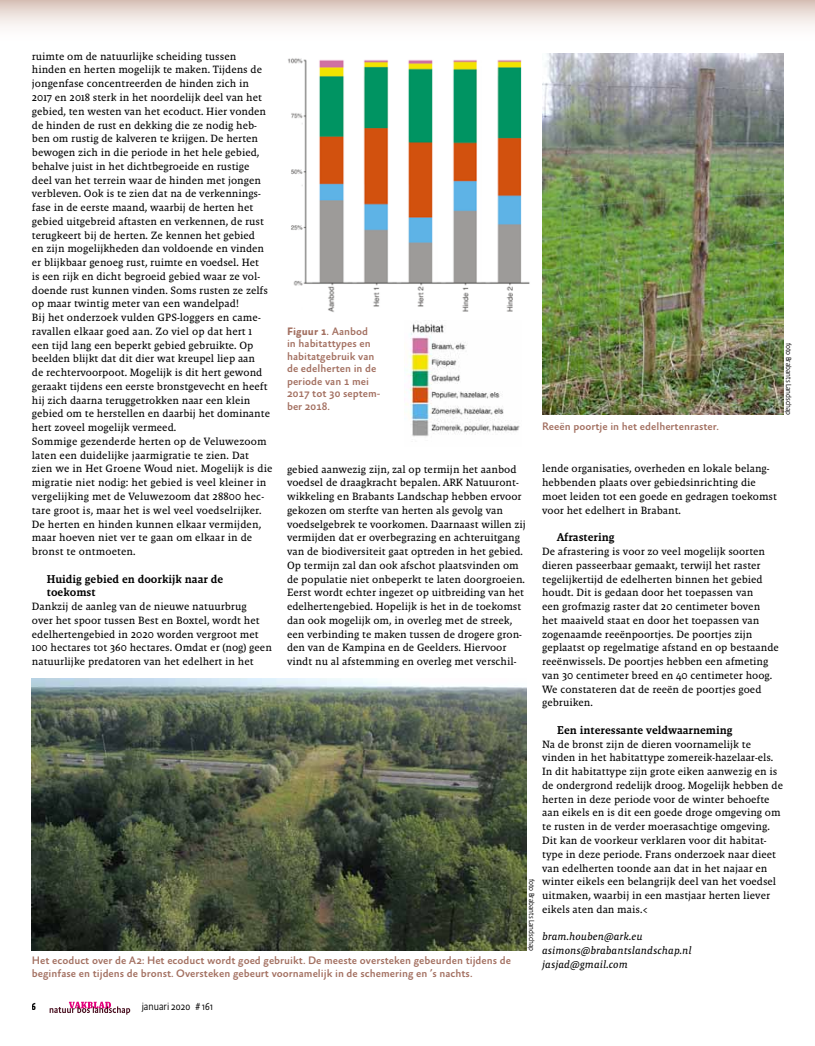
<style>
.page{position:relative;width:815px;height:1046px;background:#fff}
.page>*{position:absolute;margin:0;border:0;box-sizing:border-box;transform-origin:0 0}
.t1{font:11.5px/13.8px "Malaga Med";color:#000}
.t2{font:500 11px/12.5px "Absara Sans";color:#a37061}
.t3{font:10.75px/13.8px "Malaga Reg";color:#000}
.t4{font:italic 10.75px/13.8px "Malaga Reg";color:#000}
.t5{font:300 10.38px "Absara Sans Head";color:#000}
.t6{font:500 10.38px "Absara Sans TF Head";color:#000}
.t7{font:300 7.5px "Absara Sans LF Head";color:#000}
.s1{font-weight:700}
</style>
<div class="page">
<svg style="left:50px;top:1001px;width:80px;height:13px"></svg>
<img style="left:542px;top:53px;width:241px;height:362px">
<svg style="left:0;top:0;width:815px;height:26px;background:#e9ddd7"></svg>
<img style="left:288px;top:58px;width:242px;height:254px">
<img style="left:32px;top:678px;width:494px;height:272px">
<img style="left:405px;top:322px;width:115px;height:115px">
<p class="t3" style="left:32px;top:49px;width:242px">ruimte om de natuurlijke scheiding tussen hinden en herten mogelijk te maken. Tijdens de jongenfase concentreerden de hinden zich in<br>2017 en 2018 sterk in het noordelijk deel van het gebied, ten westen van het ecoduct. Hier vonden de hinden de rust en dekking die ze nodig heb&shy;ben om rustig de kalveren te krijgen. De herten bewogen zich in die periode in het hele gebied, behalve juist in het dichtbegroeide en rustige deel van het terrein waar de hinden met jongen verbleven. Ook is te zien dat na de verkennings&shy;fase in de eerste maand, waarbij de herten het gebied uitgebreid aftasten en verkennen, de rust terugkeert bij de herten. Ze kennen het gebied<br>en zijn mogelijkheden dan voldoende en vinden er blijkbaar genoeg rust, ruimte en voedsel. Het<br>is een rijk en dicht begroeid gebied waar ze vol&shy;doende rust kunnen vinden. Soms rusten ze zelfs op maar twintig meter van een wandelpad!<br>Bij het onderzoek vulden GPS-loggers en came&shy;ravallen elkaar goed aan. Zo viel op dat hert 1<br>een tijd lang een beperkt gebied gebruikte. Op beelden blijkt dat dit dier wat kreupel liep aan<br>de rechtervoorpoot. Mogelijk is dit hert gewond geraakt tijdens een eerste bronstgevecht en heeft hij zich daarna teruggetrokken naar een klein gebied om te herstellen en daarbij het dominante hert zoveel mogelijk vermeed.<br>Sommige gezenderde herten op de Veluwezoom laten een duidelijke jaarmigratie te zien. Dat<br>zien we in Het Groene Woud niet. Mogelijk is die migratie niet nodig: het gebied is veel kleiner in vergelijking met de Veluwezoom dat 28800 hec&shy;tare groot is, maar het is wel veel voedselrijker.<br>De herten en hinden kunnen elkaar vermijden, maar hoeven niet ver te gaan om elkaar in de bronst te ontmoeten.</p>
<p class="t1" style="left:47px;top:571px;width:178px">Huidig gebied en doorkijk naar de toekomst</p>
<p class="t3" style="left:32px;top:599px;width:242px">Dankzij de aanleg van de nieuwe natuurbrug<br>over het spoor tussen Best en Boxtel, wordt het edelhertengebied in 2020 worden vergroot met 100 hectares tot 360 hectares. Omdat er (nog) geen natuurlijke predatoren van het edelhert in het</p>
<p class="t2" style="left:287px;top:325px;width:95px"><span class="s1">Figuur 1</span>. Aanbod<br>in habitattypes en habitatgebruik van de edelherten in de periode van 1 mei<br>2017 tot 30 septem&shy;ber 2018.</p>
<p class="t7" style="left:793px;top:342px;width:74px;rotate:90deg">foto Brabants Landschap</p>
<p class="t2" style="left:542px;top:420px;width:178px">Reeën poortje in het edelhertenraster.</p>
<p class="t3" style="left:287px;top:462px;width:240px">gebied aanwezig zijn, zal op termijn het aanbod voedsel de draagkracht bepalen. ARK Natuuront&shy;wikkeling en Brabants Landschap hebben ervoor gekozen om sterfte van herten als gevolg van voedselgebrek te voorkomen. Daarnaast willen zij vermijden dat er overbegrazing en achteruitgang van de biodiversiteit gaat optreden in het gebied.<br>Op termijn zal dan ook afschot plaatsvinden om de populatie niet onbeperkt te laten doorgroeien.<br>Eerst wordt echter ingezet op uitbreiding van het edelhertengebied. Hopelijk is het in de toekomst dan ook mogelijk om, in overleg met de streek, een verbinding te maken tussen de drogere gron&shy;den van de Kampina en de Geelders. Hiervoor vindt nu al afstemming en overleg met verschil-</p>
<p class="t3" style="left:542px;top:462px;width:236px">lende organisaties, overheden en lokale belang&shy;hebbenden plaats over gebiedsinrichting die moet leiden tot een goede en gedragen toekomst voor het edelhert in Brabant.</p>
<p class="t1" style="left:557px;top:530px;width:59px">Afrastering</p>
<p class="t3" style="left:542px;top:544px;width:238px">De afrastering is voor zo veel mogelijk soorten dieren passeerbaar gemaakt, terwijl het raster tegelijkertijd de edelherten binnen het gebied houdt. Dit is gedaan door het toepassen van<br>een grofmazig raster dat 20 centimeter boven<br>het maaiveld staat en door het toepassen van zogenaamde reeënpoortjes. De poortjes zijn geplaatst op regelmatige afstand en op bestaande reeënwissels. De poortjes hebben een afmeting van 30 centimeter breed en 40 centimeter hoog.<br>We constateren dat de reeën de poortjes goed gebruiken.</p>
<p class="t1" style="left:557px;top:723px;width:177px">Een interessante veldwaarneming</p>
<p class="t3" style="left:542px;top:737px;width:242px">Na de bronst zijn de dieren voornamelijk te vinden in het habitattype zomereik-hazelaar-els.<br>In dit habitattype zijn grote eiken aanwezig en is de ondergrond redelijk droog. Mogelijk hebben de herten in deze periode voor de winter behoefte aan eikels en is dit een goede droge omgeving om te rusten in de verder moerasachtige omgeving.<br>Dit kan de voorkeur verklaren voor dit habitat&shy;type in deze periode. Frans onderzoek naar dieet van edelherten toonde aan dat in het najaar en winter eikels een belangrijk deel van het voedsel uitmaken, waarbij in een mastjaar herten liever eikels aten dan mais.&lt;</p>
<p class="t4" style="left:542px;top:929px;width:151px">bram.houben@ark.eu asimons@brabantslandschap.nl</p>
<p class="t7" style="left:536px;top:878px;width:74px;rotate:90deg">foto Brabants Landschap</p>
<p class="t2" style="left:32px;top:954px;width:481px">Het ecoduct over de A2: Het ecoduct wordt goed gebruikt. De meeste oversteken gebeurden tijdens de</p>
<p class="t4" style="left:542px;top:957px;width:87px">jasjad@gmail.com</p>
<p class="t2" style="left:32px;top:966px;width:442px">beginfase en tijdens de bronst. Oversteken gebeurt voornamelijk in de schemering en ’s nachts.</p>
<p class="t6" style="left:32px;top:999px;width:6px">6</p>
<p class="t5" style="left:142px;top:999px;width:73px">januari 2020 # 161</p>
</div>
